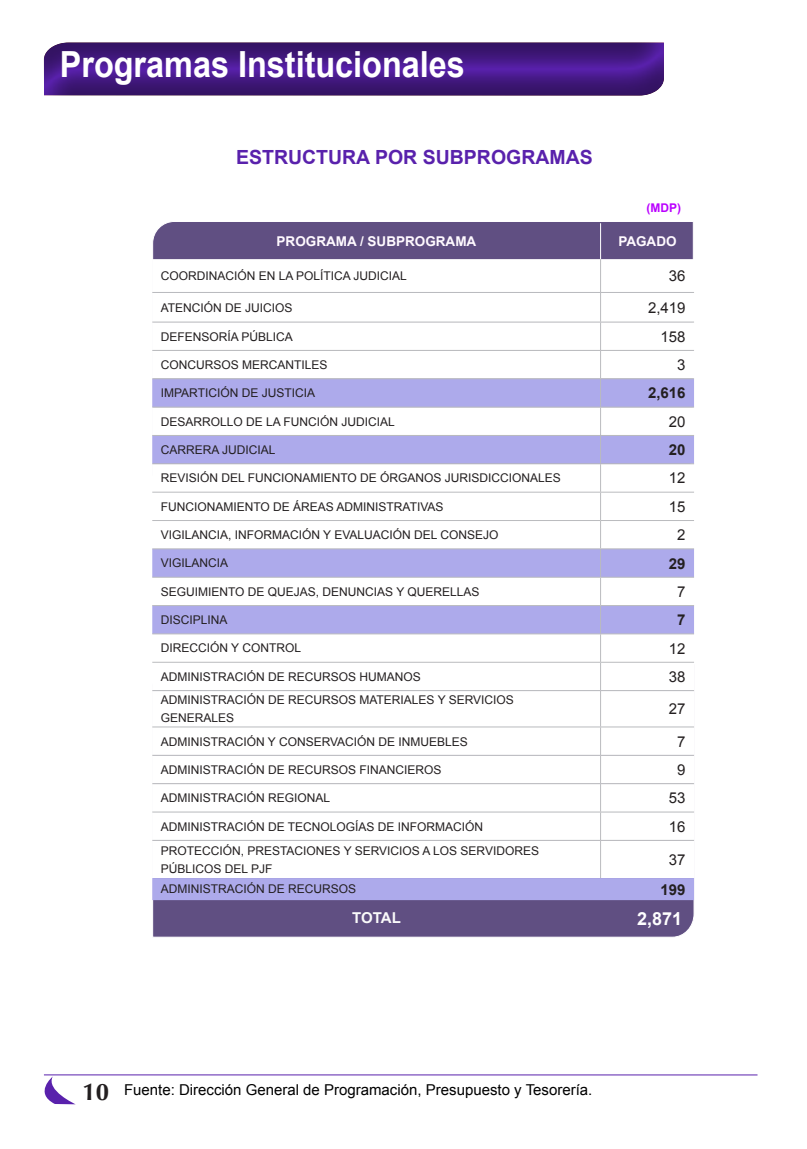
<style>
.page{position:relative;width:807px;height:1149px;background:#fff}
.page>*{position:absolute;margin:0;border:0;box-sizing:border-box;transform-origin:0 0}
.t1{font:700 36px "Arial";color:#fff;scale:.9 1}
.t2{font:700 24px "Optima";color:#231f20}
.t3{font:700 19.5px "Arial";color:#5921ac}
.t4{font:700 18px "Arial";color:#fff}
.t5{font:15px "Arial";color:#000}
.t6{font:15px "Arial";color:#231f20}
.t7{font:700 15px "Arial";color:#231f20}
.t8{font:700 15px "Arial";letter-spacing:-.01em;color:#fafafa}
.t9{font:700 13.5px "Arial";color:#fffaff}
.t10{font:12px/17.4px "Arial";color:#231f20}
.t11{font:700 12px "Arial";color:#ba00ff}
</style>
<div class="page">
<hr style="left:44px;top:1074px;width:714px;height:1px;background:#5921ac">
<svg style="left:44px;top:1076px;width:31px;height:28px"></svg>
<div style="left:41px;top:38px;width:624px;height:60px;background:#231f20;opacity:.5"></div>
<svg style="left:152px;top:878px;width:543px;height:60px;background:#675787"></svg>
<div style="left:152px;top:222px;width:542px;height:37px;background:#604f82"></div>
<svg style="left:152px;top:379px;width:542px;height:521px"></svg>
<hr style="left:600px;top:223px;width:1px;height:36px;background:#fff">
<hr style="left:600px;top:259px;width:1px;height:33px;background:#babbbe">
<hr style="left:152px;top:292px;width:449px;height:1px;background:#babbbe">
<hr style="left:601px;top:292px;width:93px;height:1px;background:#babbbe">
<hr style="left:152px;top:322px;width:449px;height:1px;background:#babbbe">
<hr style="left:601px;top:322px;width:93px;height:1px;background:#babbbe">
<hr style="left:152px;top:350px;width:449px;height:1px;background:#babbbe">
<hr style="left:601px;top:350px;width:93px;height:1px;background:#babbbe">
<hr style="left:152px;top:378px;width:449px;height:1px;background:#babbbe">
<hr style="left:601px;top:378px;width:93px;height:1px;background:#babbbe">
<hr style="left:152px;top:407px;width:449px;height:1px;background:#babbbe">
<hr style="left:601px;top:407px;width:93px;height:1px;background:#babbbe">
<hr style="left:152px;top:435px;width:449px;height:1px;background:#babbbe">
<hr style="left:601px;top:435px;width:93px;height:1px;background:#babbbe">
<hr style="left:152px;top:463px;width:449px;height:1px;background:#babbbe">
<hr style="left:601px;top:463px;width:93px;height:1px;background:#babbbe">
<hr style="left:152px;top:492px;width:449px;height:1px;background:#babbbe">
<hr style="left:601px;top:492px;width:93px;height:1px;background:#babbbe">
<hr style="left:152px;top:520px;width:449px;height:1px;background:#babbbe">
<hr style="left:601px;top:520px;width:93px;height:1px;background:#babbbe">
<hr style="left:152px;top:548px;width:449px;height:1px;background:#babbbe">
<hr style="left:601px;top:548px;width:93px;height:1px;background:#babbbe">
<hr style="left:152px;top:577px;width:449px;height:1px;background:#babbbe">
<hr style="left:601px;top:577px;width:93px;height:1px;background:#babbbe">
<hr style="left:152px;top:605px;width:449px;height:1px;background:#babbbe">
<hr style="left:601px;top:605px;width:93px;height:1px;background:#babbbe">
<hr style="left:152px;top:633px;width:449px;height:1px;background:#babbbe">
<hr style="left:601px;top:633px;width:93px;height:1px;background:#babbbe">
<hr style="left:152px;top:662px;width:449px;height:1px;background:#babbbe">
<hr style="left:601px;top:662px;width:93px;height:1px;background:#babbbe">
<svg style="left:600px;top:293px;width:1px;height:397px"></svg>
<hr style="left:152px;top:690px;width:449px;height:1px;background:#babbbe">
<hr style="left:601px;top:690px;width:93px;height:1px;background:#babbbe">
<hr style="left:600px;top:691px;width:1px;height:36px;background:#babbbe">
<hr style="left:152px;top:726px;width:449px;height:1px;background:#babbbe">
<hr style="left:601px;top:726px;width:93px;height:1px;background:#babbbe">
<hr style="left:152px;top:755px;width:449px;height:1px;background:#babbbe">
<hr style="left:601px;top:755px;width:93px;height:1px;background:#babbbe">
<hr style="left:152px;top:783px;width:449px;height:1px;background:#babbbe">
<hr style="left:601px;top:783px;width:93px;height:1px;background:#babbbe">
<hr style="left:152px;top:812px;width:449px;height:1px;background:#babbbe">
<hr style="left:601px;top:812px;width:93px;height:1px;background:#babbbe">
<svg style="left:600px;top:727px;width:1px;height:113px"></svg>
<hr style="left:152px;top:840px;width:449px;height:1px;background:#babbbe">
<hr style="left:601px;top:840px;width:93px;height:1px;background:#babbbe">
<hr style="left:600px;top:841px;width:1px;height:37px;background:#babbbe">
<h1 class="t1" style="left:60px;top:45px;width:452px">Programas Institucionales</h1>
<h3 class="t3" style="left:236px;top:146px;width:358px">ESTRUCTURA POR SUBPROGRAMAS</h3>
<p class="t11" style="left:647px;top:201px;width:36px">(MDP)</p>
<p class="t9" style="left:277px;top:234px;width:201px">PROGRAMA / SUBPROGRAMA</p>
<p class="t9" style="left:618px;top:234px;width:60px">PAGADO</p>
<p class="t10" style="left:161px;top:267px;width:248px">COORDINACIÓN EN LA POLÍTICA JUDICIAL</p>
<p class="t6" style="left:669px;top:267px;width:18px">36</p>
<p class="t10" style="left:161px;top:299px;width:133px">ATENCIÓN DE JUICIOS</p>
<p class="t6" style="left:648px;top:299px;width:39px">2,419</p>
<p class="t10" style="left:161px;top:328px;width:134px">DEFENSORÍA PÚBLICA</p>
<p class="t6" style="left:661px;top:328px;width:27px">158</p>
<p class="t10" style="left:161px;top:356px;width:168px">CONCURSOS MERCANTILES</p>
<p class="t6" style="left:677px;top:356px;width:10px">3</p>
<p class="t10" style="left:161px;top:384px;width:156px">IMPARTICIÓN DE JUSTICIA</p>
<p class="t7" style="left:648px;top:385px;width:39px">2,616</p>
<p class="t10" style="left:161px;top:413px;width:236px">DESARROLLO DE LA FUNCIÓN JUDICIAL</p>
<p class="t6" style="left:669px;top:413px;width:18px">20</p>
<p class="t10" style="left:161px;top:441px;width:116px">CARRERA JUDICIAL</p>
<p class="t7" style="left:669px;top:442px;width:18px">20</p>
<p class="t10" style="left:161px;top:469px;width:402px">REVISIÓN DEL FUNCIONAMIENTO DE ÓRGANOS JURISDICCIONALES</p>
<p class="t6" style="left:669px;top:470px;width:18px">12</p>
<p class="t10" style="left:161px;top:498px;width:284px">FUNCIONAMIENTO DE ÁREAS ADMINISTRATIVAS</p>
<p class="t6" style="left:669px;top:498px;width:18px">15</p>
<p class="t10" style="left:161px;top:526px;width:339px">VIGILANCIA, INFORMACIÓN Y EVALUACIÓN DEL CONSEJO</p>
<p class="t6" style="left:677px;top:527px;width:10px">2</p>
<p class="t10" style="left:161px;top:555px;width:69px">VIGILANCIA</p>
<p class="t7" style="left:669px;top:555px;width:18px">29</p>
<p class="t10" style="left:161px;top:583px;width:320px">SEGUIMIENTO DE QUEJAS, DENUNCIAS Y QUERELLAS</p>
<p class="t6" style="left:677px;top:583px;width:10px">7</p>
<p class="t10" style="left:161px;top:611px;width:68px">DISCIPLINA</p>
<p class="t7" style="left:677px;top:612px;width:10px">7</p>
<p class="t10" style="left:161px;top:640px;width:142px">DIRECCIÓN Y CONTROL</p>
<p class="t6" style="left:669px;top:640px;width:18px">12</p>
<p class="t10" style="left:161px;top:668px;width:262px">ADMINISTRACIÓN DE RECURSOS HUMANOS</p>
<p class="t6" style="left:669px;top:668px;width:18px">38</p>
<p class="t10" style="left:161px;top:692px;width:355px">ADMINISTRACIÓN DE RECURSOS MATERIALES Y SERVICIOS<br>GENERALES</p>
<p class="t6" style="left:669px;top:701px;width:18px">27</p>
<p class="t10" style="left:161px;top:733px;width:309px">ADMINISTRACIÓN Y CONSERVACIÓN DE INMUEBLES</p>
<p class="t6" style="left:677px;top:733px;width:10px">7</p>
<p class="t10" style="left:161px;top:761px;width:282px">ADMINISTRACIÓN DE RECURSOS FINANCIEROS</p>
<p class="t6" style="left:677px;top:761px;width:10px">9</p>
<p class="t10" style="left:161px;top:789px;width:171px">ADMINISTRACIÓN REGIONAL</p>
<p class="t6" style="left:669px;top:790px;width:18px">53</p>
<p class="t10" style="left:161px;top:818px;width:324px">ADMINISTRACIÓN DE TECNOLOGÍAS DE INFORMACIÓN</p>
<p class="t6" style="left:669px;top:818px;width:18px">16</p>
<p class="t10" style="left:161px;top:842px;width:380px">PROTECCIÓN, PRESTACIONES Y SERVICIOS A LOS SERVIDORES<br>PÚBLICOS DEL PJF</p>
<p class="t6" style="left:669px;top:851px;width:18px">37</p>
<p class="t10" style="left:161px;top:881px;width:197px">ADMINISTRACIÓN DE RECURSOS</p>
<p class="t7" style="left:661px;top:881px;width:27px">199</p>
<p class="t8" style="left:352px;top:909px;width:50px">TOTAL</p>
<h3 class="t4" style="left:637px;top:909px;width:47px">2,871</h3>
<h2 class="t2" style="left:83px;top:1078px;width:28px">10</h2>
<p class="t5" style="left:124px;top:1081px;width:470px">Fuente: Dirección General de Programación, Presupuesto y Tesorería.</p>
</div>
